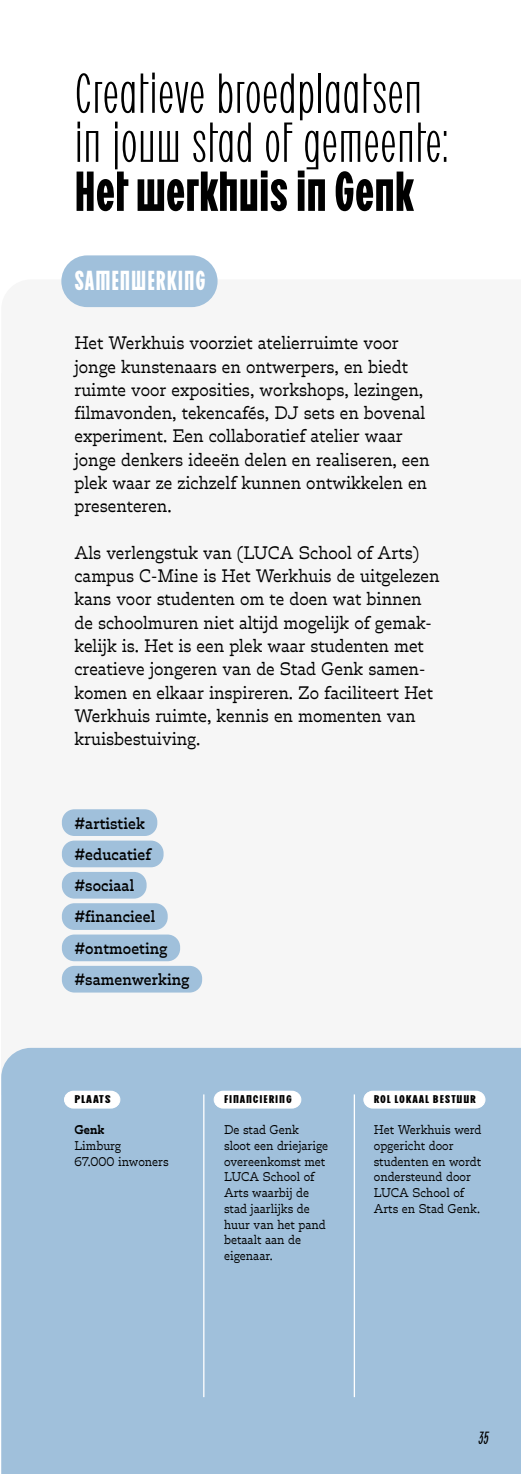
<style>
.page{position:relative;width:521px;height:1474px;background:#fff}
.page>*{position:absolute;margin:0;border:0;box-sizing:border-box;transform-origin:0 0}
.t1{font:300 61.25px/49px "BC Ludva";color:#000;scale:1.2 1}
.t2{font:700 61.25px "BC Ludva";color:#000}
.t3{font:700 29.93px "BC Ludva";letter-spacing:.03em;color:#fff}
.t4{font:19.25px "BC Ludva Regular Slant";color:#000}
.t5{font:17.5px/23.3px "Trilby";color:#000}
.t6{font:500 15.75px/31.3px "Trilby";letter-spacing:.005em;color:#000}
.t7{font:12.25px/15.8px "Trilby";color:#000}
.t8{font:700 12.25px "BC Ludva";letter-spacing:.05em;color:#000;scale:1.4 1}
.t9{font:700 12.25px "BC Ludva";letter-spacing:.05em;color:#000;scale:1.5 1}
.t10{font:700 12.25px "Trilby";color:#000}
</style>
<div class="page">
<div style="left:1px;top:372px;width:520px;height:722px;background:#f6f6f6"></div>
<div style="left:1px;top:1047px;width:520px;height:426px;background:#a0c0db"></div>
<hr style="left:203px;top:1094px;width:1px;height:303px;background:#fff">
<div style="left:61px;top:255px;width:157px;height:52px;background:#a0c0db;border-radius:26px"></div>
<hr style="left:354px;top:1094px;width:1px;height:303px;background:#fff">
<div style="left:64px;top:1090px;width:56px;height:18px;background:#fff;border-radius:9px"></div>
<div style="left:64px;top:1091px;width:56px;height:16px;border:1px solid #fff;border-radius:8px"></div>
<div style="left:214px;top:1090px;width:87px;height:18px;background:#fff;border-radius:9px"></div>
<div style="left:214px;top:1091px;width:87px;height:16px;border:1px solid #fff;border-radius:8px"></div>
<div style="left:364px;top:1090px;width:121px;height:18px;background:#fff;border-radius:9px"></div>
<div style="left:363px;top:1091px;width:122px;height:16px;border:1px solid #fff;border-radius:8px"></div>
<div style="left:62px;top:809px;width:95px;height:27px;background:#a0c0db;border-radius:13px"></div>
<div style="left:62px;top:840px;width:102px;height:27px;background:#a0c0db;border-radius:13px"></div>
<div style="left:62px;top:872px;width:85px;height:26px;background:#a0c0db;border-radius:13px"></div>
<div style="left:62px;top:903px;width:106px;height:26px;background:#a0c0db;border-radius:13px"></div>
<div style="left:62px;top:934px;width:118px;height:27px;background:#a0c0db;border-radius:13px"></div>
<div style="left:62px;top:965px;width:140px;height:27px;background:#a0c0db;border-radius:13px"></div>
<h1 class="t1" style="left:74px;top:69px;width:314px">Creatieve broedplaatsen in jouw stad of gemeente:</h1>
<h1 class="t2" style="left:74px;top:162px;width:341px">Het werkhuis in Genk</h1>
<h2 class="t3" style="left:74px;top:267px;width:133px">SAMENWERKING</h2>
<p class="t5" style="left:74px;top:331px;width:357px">Het Werkhuis voorziet atelierruimte voor jonge kunstenaars en ontwerpers, en biedt ruimte voor exposities, workshops, lezingen, filmavonden, tekencafés, DJ sets en bovenal experiment. Een collaboratief atelier waar jonge denkers ideeën delen en realiseren, een plek waar ze zichzelf kunnen ontwikkelen en presenteren.</p>
<p class="t5" style="left:74px;top:541px;width:367px">Als verlengstuk van (LUCA School of Arts) campus C-Mine is Het Werkhuis de uitgelezen kans voor studenten om te doen wat binnen de schoolmuren niet altijd mogelijk of gemak&shy;kelijk is. Het is een plek waar studenten met creatieve jongeren van de Stad Genk samen&shy;komen en elkaar inspireren. Zo faciliteert Het Werkhuis ruimte, kennis en momenten van kruisbestuiving.</p>
<p class="t6" style="left:74px;top:807px;width:117px">#artistiek #educatief #sociaal #financieel #ontmoeting #samenwerking</p>
<p class="t9" style="left:74px;top:1093px;width:26px">PLAATS</p>
<p class="t10" style="left:74px;top:1121px;width:31px">Genk</p>
<p class="t7" style="left:74px;top:1137px;width:96px">Limburg<br>67.000 inwoners</p>
<p class="t8" style="left:224px;top:1093px;width:50px">FINANCIERING</p>
<p class="t7" style="left:224px;top:1121px;width:106px">De stad Genk sloot een driejarige overeenkomst met<br>LUCA School of<br>Arts waarbij de stad jaarlijks de huur van het pand betaalt aan de eigenaar.</p>
<p class="t8" style="left:374px;top:1093px;width:74px">ROL LOKAAL BESTUUR</p>
<p class="t7" style="left:374px;top:1121px;width:109px">Het Werkhuis werd opgericht door studenten en wordt ondersteund door<br>LUCA School of<br>Arts en Stad Genk.</p>
<p class="t4" style="left:478px;top:1428px;width:12px">35</p>
</div>
